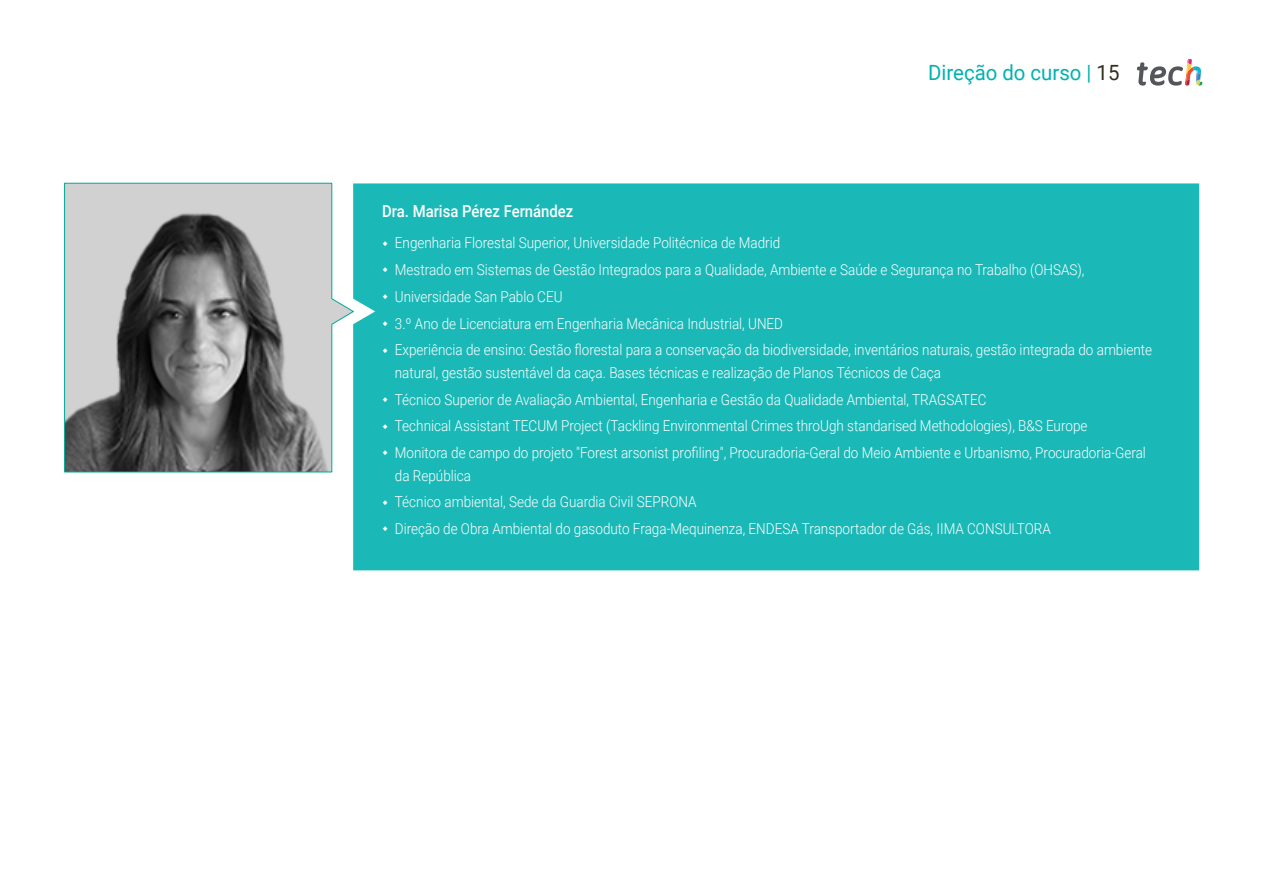
<style>
.page{position:relative;width:1263px;height:893px;background:#fff}
.page>*{position:absolute;margin:0;border:0;box-sizing:border-box;transform-origin:0 0}
.t1{font:21px "Roboto";color:#00b2af}
.t2{font:500 16.5px "Roboto";color:#fff;scale:.9 1}
.t3{font:300 15px/26.7px "Roboto";color:#fff;scale:.9 1}
.s1{color:#312e20}
</style>
<div class="page">
<svg style="left:1137px;top:59px;width:65px;height:27px"></svg>
<div style="left:353px;top:183px;width:846px;height:387px;background:#1ab9b7"></div>
<svg style="left:64px;top:183px;width:290px;height:289px;background:#8f9594"></svg>
<svg style="left:383px;top:241px;width:4px;height:5px"></svg>
<svg style="left:383px;top:267px;width:4px;height:5px"></svg>
<svg style="left:383px;top:294px;width:4px;height:5px"></svg>
<svg style="left:383px;top:321px;width:4px;height:5px"></svg>
<svg style="left:383px;top:348px;width:4px;height:5px"></svg>
<svg style="left:383px;top:397px;width:4px;height:5px"></svg>
<svg style="left:383px;top:424px;width:4px;height:5px"></svg>
<svg style="left:383px;top:450px;width:4px;height:5px"></svg>
<svg style="left:383px;top:500px;width:4px;height:5px"></svg>
<svg style="left:383px;top:526px;width:4px;height:6px"></svg>
<h1 class="t1" style="left:928px;top:57px;width:193px">Direção do curso | <span class="s1">15</span></h1>
<p class="t2" style="left:382px;top:199px;width:214px">Dra. Marisa Pérez Fernández</p>
<p class="t3" style="left:395px;top:229px;width:843px">Engenharia Florestal Superior, Universidade Politécnica de Madrid<br>Mestrado em Sistemas de Gestão Integrados para a Qualidade, Ambiente e Saúde e Segurança no Trabalho (OHSAS), Universidade San Pablo CEU<br>3.º Ano de Licenciatura em Engenharia Mecânica Industrial, UNED<br>Experiência de ensino: Gestão florestal para a conservação da biodiversidade, inventários naturais, gestão integrada do ambiente</p>
<p class="t3" style="left:395px;top:359px;width:836px">natural, gestão sustentável da caça. Bases técnicas e realização de Planos Técnicos de Caça<br>Técnico Superior de Avaliação Ambiental, Engenharia e Gestão da Qualidade Ambiental, TRAGSATEC<br>Technical Assistant TECUM Project (Tackling Environmental Crimes throUgh standarised Methodologies), B&amp;S Europe<br>Monitora de campo do projeto "Forest arsonist profiling", Procuradoria-Geral do Meio Ambiente e Urbanismo, Procuradoria-Geral</p>
<p class="t3" style="left:395px;top:461px;width:730px">da República<br>Técnico ambiental, Sede da Guardia Civil SEPRONA<br>Direção de Obra Ambiental do gasoduto Fraga-Mequinenza, ENDESA Transportador de Gás, IIMA CONSULTORA</p>
</div>
